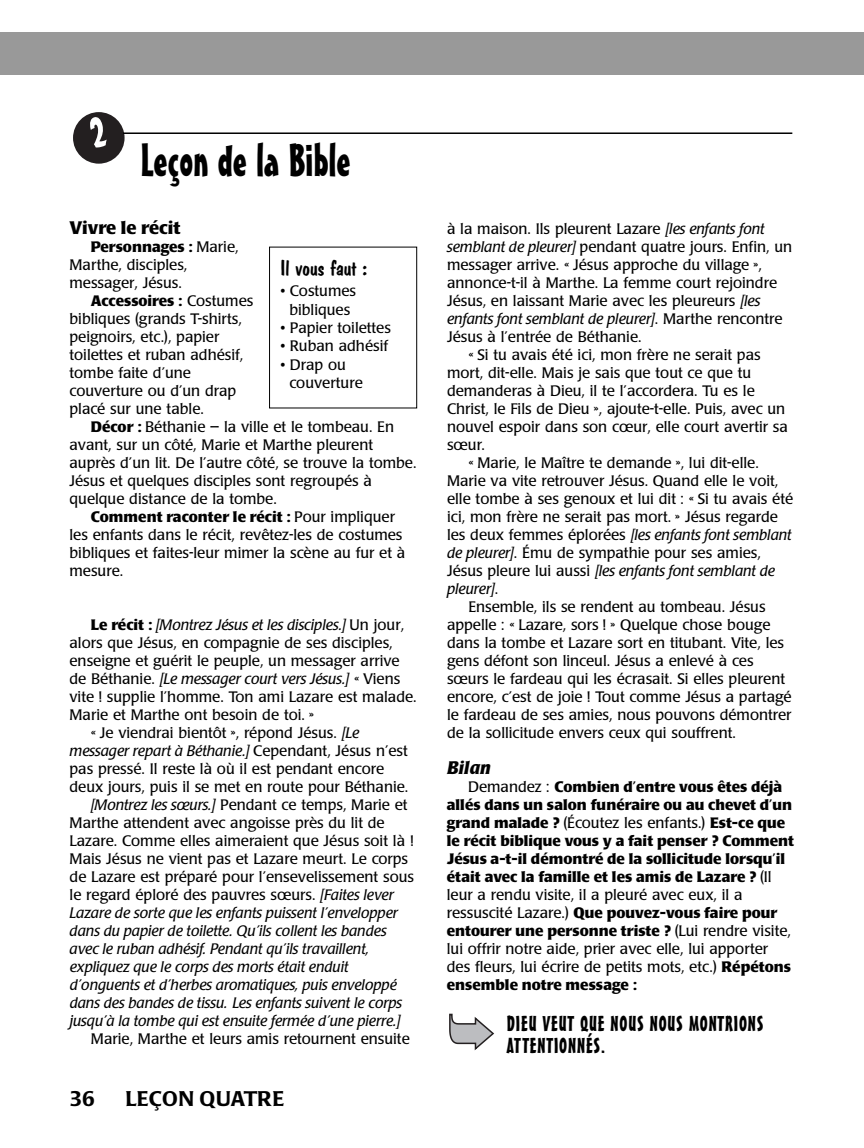
<style>
.page{position:relative;width:864px;height:1148px;background:#fff}
.page>*{position:absolute;margin:0;border:0;box-sizing:border-box;transform-origin:0 0}
.t1{font:45px "Mister Earl BT";color:#000}
.t2{font:21px/22.5px "Mister Earl BT";letter-spacing:.04em;color:#000}
.t3{font:500 21px "Poppl Laudatio";color:#000}
.t4{font:21px "Dom Casual D";color:#000;scale:1.05 1}
.t5{font:700 18px "Poppl Laudatio";color:#000}
.t6{font:italic 700 18px "Poppl Laudatio";color:#000}
.t7{font:15px/18px "Poppl Laudatio";color:#000}
.t8{font:italic 15px "Poppl Laudatio";color:#000}
.t9{font:700 15px/18px "Poppl Laudatio";color:#000}
.s1{font-weight:700}
.s2{font-weight:700;font-style:normal}
.s3{font-style:normal}
.s4{font-style:italic}
.s5{font-weight:400}
</style>
<div class="page">
<div style="left:0;top:32px;width:864px;height:42px;background:#999"></div>
<div style="left:269px;top:247px;width:148px;height:161px;border:1px solid #000"></div>
<hr style="left:123px;top:132px;width:669px;height:2px;background:#000">
<svg style="left:449px;top:1013px;width:45px;height:37px"></svg>
<svg style="left:73px;top:112px;width:52px;height:52px"></svg>
<h1 class="t1" style="left:141px;top:143px;width:212px">Leçon de la Bible</h1>
<p class="t5" style="left:70px;top:221px;width:113px">Vivre le récit</p>
<p class="t7" style="left:70px;top:239px;width:171px;text-indent:21px"><span class="s1">Personnages :</span> Marie,<br>Marthe, disciples, messager, Jésus.</p>
<p class="t7" style="left:70px;top:293px;width:185px;text-indent:21px"><span class="s1">Accessoires :</span> Costumes bibliques (grands T-shirts, peignoirs, etc.), papier toilettes et ruban adhésif, tombe faite d’une couverture ou d’un drap placé sur une table.</p>
<p class="t7" style="left:70px;top:419px;width:348px;text-indent:21px"><span class="s1">Décor :</span> Béthanie – la ville et le tombeau. En avant, sur un côté, Marie et Marthe pleurent auprès d’un lit. De l’autre côté, se trouve la tombe.<br>Jésus et quelques disciples sont regroupés à quelque distance de la tombe.</p>
<p class="t7" style="left:70px;top:509px;width:337px;text-indent:21px"><span class="s1">Comment raconter le récit :</span> Pour impliquer les enfants dans le récit, revêtez-les de costumes bibliques et faites-leur mimer la scène au fur et à mesure.</p>
<h2 class="t4" style="left:280px;top:256px;width:84px">Il vous faut :</h2>
<p class="t7" style="left:280px;top:283px;width:77px;text-align:center">• Costumes bibliques</p>
<p class="t7" style="left:280px;top:320px;width:112px">• Papier toilettes</p>
<p class="t7" style="left:280px;top:338px;width:109px">• Ruban adhésif</p>
<p class="t7" style="left:289px;top:357px;width:75px;text-indent:-9px">• Drap ou couverture</p>
<p class="t8" style="left:91px;top:619px;width:315px"><span class="s2">Le récit :</span> [Montrez Jésus et les disciples.] <span class="s3">Un jour,</span></p>
<p class="t7" style="left:70px;top:635px;width:325px">alors que Jésus, en compagnie de ses disciples,</p>
<p class="t7" style="left:70px;top:653px;width:332px">enseigne et guérit le peuple, un messager arrive</p>
<p class="t8" style="left:70px;top:673px;width:332px"><span class="s3">de Béthanie.</span> [Le messager court vers Jésus.] <span class="s3">« Viens</span></p>
<p class="t7" style="left:70px;top:689px;width:349px">vite ! supplie l’homme. Ton ami Lazare est malade.</p>
<p class="t7" style="left:70px;top:707px;width:246px">Marie et Marthe ont besoin de toi. »</p>
<p class="t7" style="left:91px;top:725px;width:270px">« Je viendrai bientôt », répond Jésus. <span class="s4">[Le</span></p>
<p class="t8" style="left:70px;top:745px;width:340px">messager repart à Béthanie.] <span class="s3">Cependant, Jésus n’est</span></p>
<p class="t7" style="left:70px;top:761px;width:316px">pas pressé. Il reste là où il est pendant encore</p>
<p class="t7" style="left:70px;top:779px;width:340px">deux jours, puis il se met en route pour Béthanie.</p>
<p class="t7" style="left:91px;top:797px;width:318px"><span class="s4">[Montrez les sœurs.]</span> Pendant ce temps, Marie et</p>
<p class="t7" style="left:70px;top:815px;width:317px">Marthe attendent avec angoisse près du lit de</p>
<p class="t7" style="left:70px;top:833px;width:346px">Lazare. Comme elles aimeraient que Jésus soit là !</p>
<p class="t7" style="left:70px;top:851px;width:340px">Mais Jésus ne vient pas et Lazare meurt. Le corps</p>
<p class="t7" style="left:70px;top:869px;width:346px">de Lazare est préparé pour l’ensevelissement sous</p>
<p class="t7" style="left:70px;top:887px;width:326px">le regard éploré des pauvres sœurs. <span class="s4">[Faites lever</span></p>
<p class="t8" style="left:70px;top:907px;width:330px">Lazare de sorte que les enfants puissent l’envelopper</p>
<p class="t8" style="left:70px;top:925px;width:318px">dans du papier de toilette. Qu’ils collent les bandes</p>
<p class="t8" style="left:70px;top:943px;width:301px">avec le ruban adhésif. Pendant qu’ils travaillent,</p>
<p class="t8" style="left:70px;top:961px;width:280px">expliquez que le corps des morts était enduit</p>
<p class="t8" style="left:70px;top:979px;width:329px">d’onguents et d’herbes aromatiques, puis enveloppé</p>
<p class="t8" style="left:70px;top:997px;width:334px">dans des bandes de tissu. Les enfants suivent le corps</p>
<p class="t8" style="left:70px;top:1015px;width:332px">jusqu’à la tombe qui est ensuite fermée d’une pierre.]</p>
<p class="t7" style="left:91px;top:1031px;width:320px">Marie, Marthe et leurs amis retournent ensuite</p>
<h2 class="t3" style="left:70px;top:1090px;width:27px">36</h2>
<h2 class="t3" style="left:126px;top:1090px;width:160px">LEÇON QUATRE</h2>
<p class="t7" style="left:447px;top:221px;width:319px">à la maison. Ils pleurent Lazare <span class="s4">[les enfants font</span></p>
<p class="t7" style="left:447px;top:239px;width:347px"><span class="s4">semblant de pleurer]</span> pendant quatre jours. Enfin, un</p>
<p class="t7" style="left:447px;top:257px;width:316px">messager arrive. « Jésus approche du village »,</p>
<p class="t7" style="left:447px;top:275px;width:332px">annonce-t-il à Marthe. La femme court rejoindre</p>
<p class="t7" style="left:447px;top:293px;width:315px">Jésus, en laissant Marie avec les pleureurs <span class="s4">[les</span></p>
<p class="t8" style="left:447px;top:313px;width:337px">enfants font semblant de pleurer]<span class="s3">. Marthe rencontre</span></p>
<p class="t7" style="left:447px;top:329px;width:196px">Jésus à l’entrée de Béthanie.</p>
<p class="t7" style="left:468px;top:347px;width:294px">« Si tu avais été ici, mon frère ne serait pas</p>
<p class="t7" style="left:447px;top:365px;width:306px">mort, dit-elle. Mais je sais que tout ce que tu</p>
<p class="t7" style="left:447px;top:383px;width:309px">demanderas à Dieu, il te l’accordera. Tu es le</p>
<p class="t7" style="left:447px;top:401px;width:340px">Christ, le Fils de Dieu », ajoute-t-elle. Puis, avec un</p>
<p class="t7" style="left:447px;top:419px;width:342px">nouvel espoir dans son cœur, elle court avertir sa</p>
<p class="t7" style="left:447px;top:437px;width:39px">sœur.</p>
<p class="t7" style="left:468px;top:455px;width:292px">« Marie, le Maître te demande », lui dit-elle.</p>
<p class="t7" style="left:447px;top:473px;width:333px">Marie va vite retrouver Jésus. Quand elle le voit,</p>
<p class="t7" style="left:447px;top:491px;width:348px">elle tombe à ses genoux et lui dit : « Si tu avais été</p>
<p class="t7" style="left:447px;top:509px;width:332px">ici, mon frère ne serait pas mort. » Jésus regarde</p>
<p class="t8" style="left:447px;top:529px;width:346px"><span class="s3">les deux femmes éplorées</span> [les enfants font semblant</p>
<p class="t7" style="left:447px;top:545px;width:315px"><span class="s4">de pleurer]</span>. Ému de sympathie pour ses amies,</p>
<p class="t8" style="left:447px;top:565px;width:329px"><span class="s3">Jésus pleure lui aussi</span> [les enfants font semblant de</p>
<p class="t8" style="left:447px;top:583px;width:53px">pleurer]<span class="s3">.</span></p>
<p class="t7" style="left:468px;top:599px;width:299px">Ensemble, ils se rendent au tombeau. Jésus</p>
<p class="t7" style="left:447px;top:617px;width:325px">appelle : « Lazare, sors ! » Quelque chose bouge</p>
<p class="t7" style="left:447px;top:635px;width:339px">dans la tombe et Lazare sort en titubant. Vite, les</p>
<p class="t7" style="left:447px;top:653px;width:308px">gens défont son linceul. Jésus a enlevé à ces</p>
<p class="t7" style="left:447px;top:671px;width:340px">sœurs le fardeau qui les écrasait. Si elles pleurent</p>
<p class="t7" style="left:447px;top:689px;width:346px">encore, c’est de joie ! Tout comme Jésus a partagé</p>
<p class="t7" style="left:447px;top:707px;width:346px">le fardeau de ses amies, nous pouvons démontrer</p>
<p class="t7" style="left:447px;top:725px;width:290px">de la sollicitude envers ceux qui souffrent.</p>
<p class="t6" style="left:447px;top:761px;width:46px">Bilan</p>
<p class="t9" style="left:447px;top:779px;width:349px;text-indent:21px"><span class="s5">Demandez :</span> Combien d’entre vous êtes déjà allés dans un salon funéraire ou au chevet d’un grand malade ? <span class="s5">(Écoutez les enfants.)</span> Est-ce que le récit biblique vous y a fait penser ? Comment Jésus a-t-il démontré de la sollicitude lorsqu’il était avec la famille et les amis de Lazare ? <span class="s5">(Il leur a rendu visite, il a pleuré avec eux, il a ressuscité Lazare.)</span> Que pouvez-vous faire pour entourer une personne triste ? <span class="s5">(Lui rendre visite, lui offrir notre aide, prier avec elle, lui apporter des fleurs, lui écrire de petits mots, etc.)</span> Répétons ensemble notre message :</p>
<h2 class="t2" style="left:507px;top:1013px;width:258px">DIEU VEUT QUE NOUS NOUS MONTRIONS<br>ATTENTIONNÉS.</h2>
</div>
